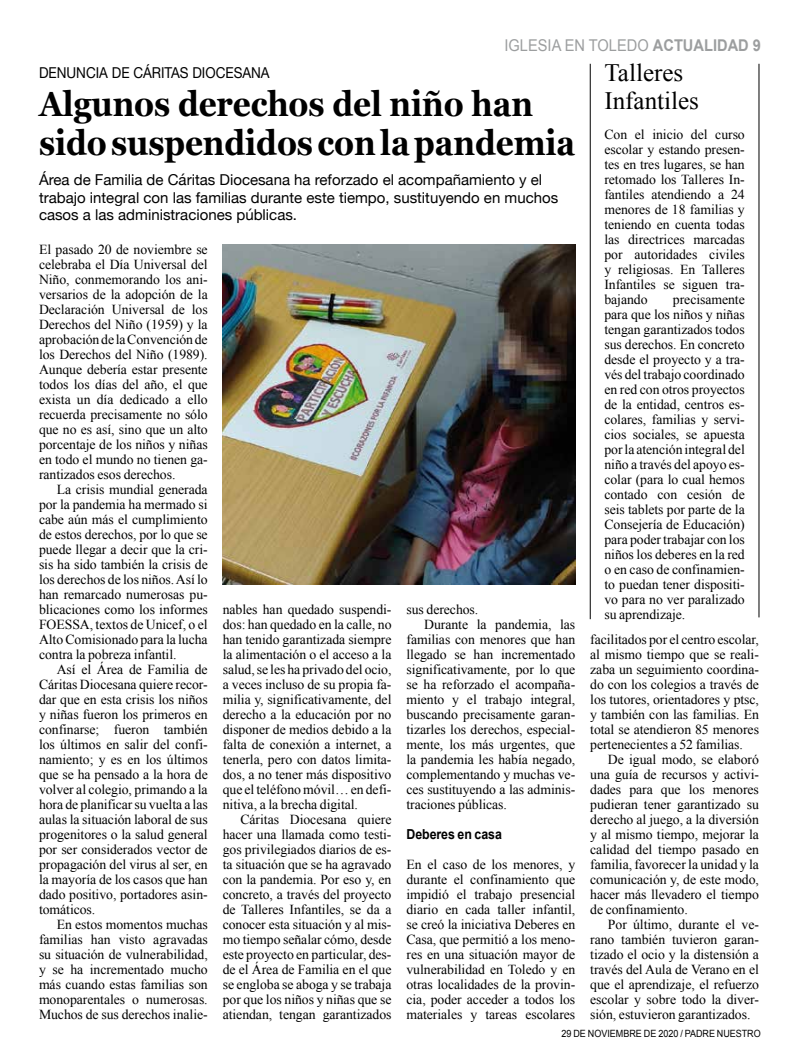
<style>
.page{position:relative;width:798px;height:1063px;background:#fff}
.page>*{position:absolute;margin:0;border:0;box-sizing:border-box;transform-origin:0 0}
.t1{font:700 35px/38.8px "Georgia";letter-spacing:-.005em;color:#000;scale:.9 1}
.t2{font:25px/27.5px "Times New Roman";color:#000}
.t3{font:16.25px "Arial";color:#9c9e9f;scale:.9 1}
.t4{font:15px/17.5px "Helvetica Neue";color:#000}
.t5{font:15px "Helvetica Neue";color:#000;scale:.9 1}
.t6{font:13.75px/15px "Times New Roman";letter-spacing:-.005em;color:#000;text-align:justify}
.t7{font:700 13.75px "Arial";letter-spacing:-.005em;color:#000;scale:.9 1}
.t8{font:10px "Arial";color:#000;scale:.9 1}
.s1{font-weight:700}
</style>
<div class="page">
<img style="left:223px;top:244px;width:352px;height:341px">
<hr style="left:589px;top:64px;width:1px;height:555px;background:#000">
<hr style="left:758px;top:64px;width:1px;height:553px;background:#000">
<p class="t3" style="left:504px;top:34px;width:286px">IGLESIA EN TOLEDO <span class="s1">ACTUALIDAD 9</span></p>
<h2 class="t2" style="left:604px;top:59px;width:96px">Talleres<br>Infantiles</h2>
<p class="t6" style="left:604px;top:126px;width:142px">Con el inicio del curso escolar y estando presen&shy;tes en tres lugares, se han retomado los Talleres In&shy;fantiles atendiendo a 24 menores de 18 familias y teniendo en cuenta todas las directrices marcadas por autoridades civiles y religiosas. En Talleres Infantiles se siguen tra&shy;bajando</p>
<p class="t5" style="left:39px;top:61px;width:258px">DENUNCIA DE CÁRITAS DIOCESANA</p>
<h1 class="t1" style="left:39px;top:83px;width:597px">Algunos derechos del niño han sido suspendidos con la pandemia</h1>
<p class="t4" style="left:39px;top:172px;width:520px">Área de Familia de Cáritas Diocesana ha reforzado el acompañamiento y el trabajo integral con las familias durante este tiempo, sustituyendo en muchos casos a las administraciones públicas.</p>
<p class="t6" style="left:39px;top:242px;width:170px">El pasado 20 de noviembre se celebraba el Día Universal del Niño, conmemorando los ani&shy;versarios de la adopción de la Declaración Universal de los Derechos del Niño (1959) y la aprobación de la Convención de los Derechos del Niño (1989).<br>Aunque debería estar presente todos los días del año, el que exista un día dedicado a ello recuerda precisamente no sólo que no es así, sino que un alto porcentaje de los niños y niñas en todo el mundo no tienen ga&shy;rantizados esos derechos.</p>
<p class="t6" style="left:39px;top:482px;width:170px;text-indent:18px">La crisis mundial generada por la pandemia ha mermado si cabe aún más el cumplimiento de estos derechos, por lo que se puede llegar a decir que la cri&shy;sis ha sido también la crisis de los derechos de los niños. Así lo han remarcado numerosas pu&shy;blicaciones como los informes FOESSA, textos de Unicef, o el Alto Comisionado para la lucha contra la pobreza infantil.</p>
<p class="t6" style="left:39px;top:662px;width:170px;text-indent:18px">Así el Área de Familia de Cáritas Diocesana quiere recor&shy;dar que en esta crisis los niños y niñas fueron los primeros en confinarse; fueron también los últimos en salir del confi&shy;namiento; y es en los últimos que se ha pensado a la hora de volver al colegio, primando a la hora de planificar su vuelta a las aulas la situación laboral de sus progenitores o la salud general por ser considerados vector de propagación del virus al ser, en la mayoría de los casos que han dado positivo, portadores asin&shy;tomáticos.</p>
<p class="t6" style="left:39px;top:917px;width:170px;text-indent:18px">En estos momentos muchas familias han visto agravadas su situación de vulnerabilidad, y se ha incrementado mucho más cuando estas familias son monoparentales o numerosas.<br>Muchos de sus derechos inalie-</p>
<p class="t6" style="left:604px;top:291px;width:142px;text-indent:68px">precisamente para que los niños y niñas tengan garantizados todos sus derechos. En concreto desde el proyecto y a tra&shy;vés del trabajo coordinado en red con otros proyectos de la entidad, centros es&shy;colares, familias y servi&shy;cios sociales, se apuesta por la atención integral del niño a través del apoyo es&shy;colar (para lo cual hemos contado con cesión de seis tablets por parte de la Consejería de Educación) para poder trabajar con los niños los deberes en la red o en caso de confinamien&shy;to puedan tener dispositi&shy;vo para no ver paralizado su aprendizaje.</p>
<p class="t6" style="left:223px;top:601px;width:170px">nables han quedado suspendi&shy;dos: han quedado en la calle, no han tenido garantizada siempre la alimentación o el acceso a la salud, se les ha privado del ocio, a veces incluso de su propia fa&shy;milia y, significativamente, del derecho a la educación por no disponer de medios debido a la falta de conexión a internet, a tenerla, pero con datos limita&shy;dos, a no tener más dispositivo que el teléfono móvil… en defi&shy;nitiva, a la brecha digital.</p>
<p class="t6" style="left:223px;top:811px;width:170px;text-indent:18px">Cáritas Diocesana quiere hacer una llamada como testi&shy;gos privilegiados diarios de es&shy;ta situación que se ha agravado con la pandemia. Por eso y, en concreto, a través del proyecto de Talleres Infantiles, se da a conocer esta situación y al mis&shy;mo tiempo señalar cómo, desde este proyecto en particular, des&shy;de el Área de Familia en el que se engloba se aboga y se trabaja por que los niños y niñas que se atiendan, tengan garantizados</p>
<p class="t6" style="left:406px;top:601px;width:73px">sus derechos.</p>
<p class="t6" style="left:424px;top:616px;width:152px">Durante la pandemia, las</p>
<p class="t6" style="left:406px;top:631px;width:170px">familias con menores que han</p>
<p class="t6" style="left:406px;top:646px;width:170px">llegado se han incrementado</p>
<p class="t6" style="left:406px;top:661px;width:170px">significativamente, por lo que</p>
<p class="t6" style="left:406px;top:676px;width:170px">se ha reforzado el acompaña-</p>
<p class="t6" style="left:406px;top:691px;width:170px">miento y el trabajo integral,</p>
<p class="t6" style="left:406px;top:706px;width:170px">buscando precisamente garan-</p>
<p class="t6" style="left:406px;top:721px;width:170px">tizarles los derechos, especial-</p>
<p class="t6" style="left:406px;top:736px;width:170px">mente, los más urgentes, que</p>
<p class="t6" style="left:406px;top:751px;width:170px">la pandemia les había negado,</p>
<p class="t6" style="left:406px;top:766px;width:170px">complementando y muchas ve-</p>
<p class="t6" style="left:406px;top:781px;width:170px">ces sustituyendo a las adminis-</p>
<p class="t6" style="left:406px;top:796px;width:102px">traciones públicas.</p>
<p class="t7" style="left:406px;top:825px;width:108px">Deberes en casa</p>
<p class="t6" style="left:406px;top:856px;width:170px">En el caso de los menores, y durante el confinamiento que impidió el trabajo presencial diario en cada taller infantil, se creó la iniciativa Deberes en Casa, que permitió a los meno&shy;res en una situación mayor de vulnerabilidad en Toledo y en otras localidades de la provin&shy;cia, poder acceder a todos los materiales y tareas escolares</p>
<p class="t6" style="left:590px;top:631px;width:170px">facilitados por el centro escolar, al mismo tiempo que se reali&shy;zaba un seguimiento coordina&shy;do con los colegios a través de los tutores, orientadores y ptsc, y también con las familias. En total se atendieron 85 menores pertenecientes a 52 familias.</p>
<p class="t6" style="left:590px;top:751px;width:170px;text-indent:18px">De igual modo, se elaboró una guía de recursos y activi&shy;dades para que los menores pudieran tener garantizado su derecho al juego, a la diversión y al mismo tiempo, mejorar la calidad del tiempo pasado en familia, favorecer la unidad y la comunicación y, de este modo, hacer más llevadero el tiempo de confinamiento.</p>
<p class="t6" style="left:590px;top:917px;width:170px;text-indent:18px">Por último, durante el ve&shy;rano también tuvieron garan&shy;tizado el ocio y la distensión a través del Aula de Verano en el que el aprendizaje, el refuerzo escolar y sobre todo la diver&shy;sión, estuvieron garantizados.</p>
<p class="t8" style="left:561px;top:1027px;width:223px">29 DE NOVIEMBRE DE 2020 / PADRE NUESTRO</p>
</div>
